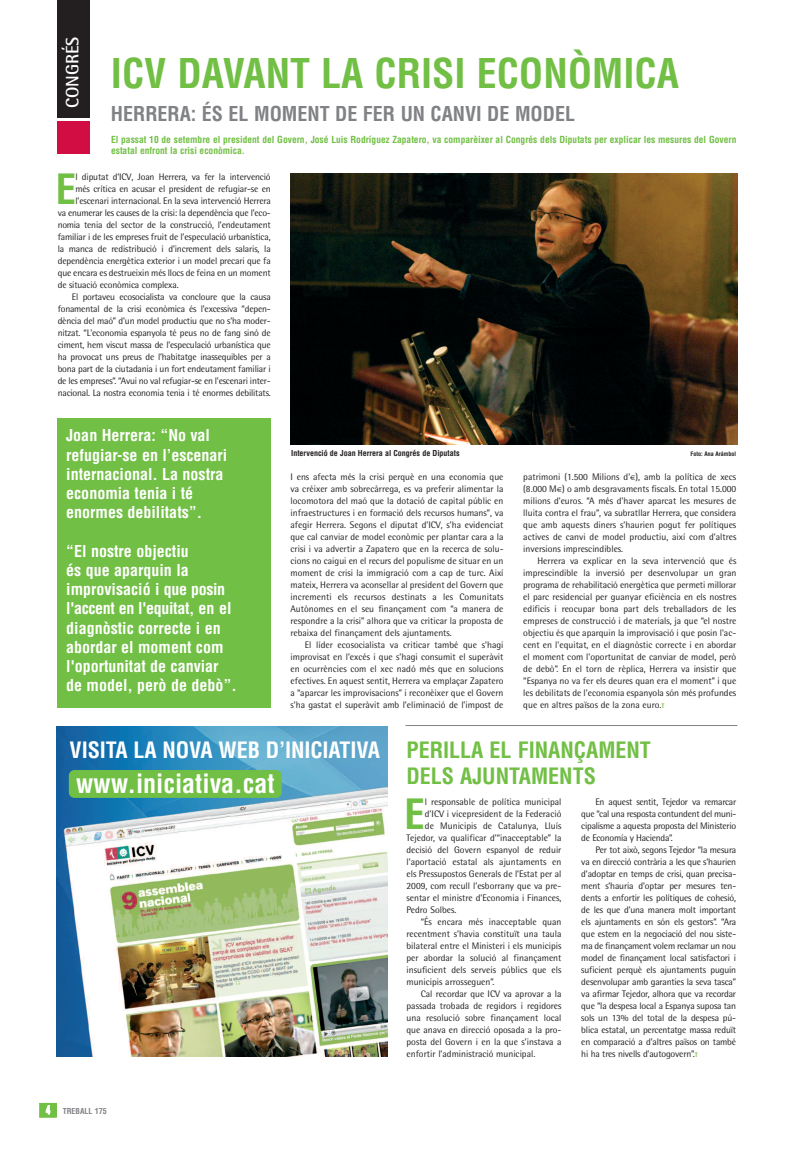
<style>
.page{position:relative;width:794px;height:1163px;background:#fff}
.page>*{position:absolute;margin:0;border:0;box-sizing:border-box;transform-origin:0 0}
.t1{font:700 condensed 40.7px "Helvetica";color:#71bf44}
.t2{font:700 condensed 40px "Helvetica";color:#71bf44}
.t3{font:700 condensed 26px "Helvetica";color:#fff}
.t4{font:700 condensed 22px/26.4px "Helvetica";color:#71bf44}
.t5{font:700 condensed 22px "Helvetica";letter-spacing:-.005em;color:#fff}
.t6{font:700 condensed 20px "Helvetica";color:#808285}
.t7{font:700 18px "Rotis Semi Sans";color:#fff}
.t8{font:700 condensed 16px/19.2px "Helvetica";color:#fff}
.t9{font:9.5px/12px "Rotis Semi Sans";letter-spacing:-.015em;color:#231f20;text-align:justify}
.t10{font:700 condensed 9.5px/11.4px "Helvetica";color:#71bf44}
.t11{font:9.5px "Rotis Semi Sans";letter-spacing:.005em;color:#231f20}
.t12{font:700 condensed 8px "Helvetica";color:#231f20}
.t13{font:700 condensed 8px "Helvetica";color:#808285}
.t14{font:700 condensed 6px "Helvetica";color:#231f20}
.s1{font-family:"Euro Sans";font-size:7px}
.s2{font-family:"Helvetica";font-weight:700;font-stretch:condensed;font-size:6px;color:#71bf44}
.s3{font-size:11.5px;color:#fff}
</style>
<div class="page">
<div style="left:40px;top:1103px;width:16px;height:13px;background:#71bf44"></div>
<div style="left:39px;top:1102px;width:18px;height:15px;border:1px solid #71bf44"></div>
<div style="left:57px;top:0;width:32px;height:118px;background:#231f20"></div>
<div style="left:57px;top:121px;width:32px;height:32px;background:#d20d44"></div>
<img style="left:290px;top:173px;width:447px;height:271px">
<div style="left:57px;top:418px;width:213px;height:289px;background:#71bf44"></div>
<hr style="left:405px;top:725px;width:332px;height:1px;background:#808285">
<img style="left:57px;top:726px;width:330px;height:330px">
<div style="left:69px;top:769px;width:213px;height:28px;background:#71bf44;border-radius:6px"></div>
<h3 class="t7" style="left:66px;top:108px;width:73px;rotate:-90deg">CONGRÉS</h3>
<h2 class="t2" style="left:111px;top:50px;width:569px">ICV DAVANT LA CRISI ECONÒMICA</h2>
<h3 class="t6" style="left:111px;top:102px;width:465px">HERRERA: ÉS EL MOMENT DE FER UN CANVI DE MODEL</h3>
<p class="t10" style="left:111px;top:134px;width:627px">El passat 10 de setembre el president del Govern, José Luis Rodríguez Zapatero, va comparèixer al Congrés dels Diputats per explicar les mesures del Govern estatal enfront la crisi econòmica.</p>
<h1 class="t1" style="left:56px;top:166px;width:22px">E</h1>
<p class="t9" style="left:75px;top:172px;width:197px">l diputat d’ICV, Joan Herrera, va fer la intervenció</p>
<p class="t9" style="left:75px;top:184px;width:197px">més crítica en acusar el president de refugiar-se en</p>
<p class="t9" style="left:75px;top:196px;width:197px">l’escenari internacional. En la seva intervenció Herrera</p>
<p class="t9" style="left:58px;top:208px;width:214px">va enumerar les causes de la crisi: la dependència que l’eco-</p>
<p class="t9" style="left:58px;top:220px;width:214px">nomia tenia del sector de la construcció, l’endeutament</p>
<p class="t9" style="left:58px;top:232px;width:214px">familiar i de les empreses fruit de l’especulació urbanística,</p>
<p class="t9" style="left:58px;top:244px;width:214px">la manca de redistribució i d’increment dels salaris, la</p>
<p class="t9" style="left:58px;top:256px;width:214px">dependència energètica exterior i un model precari que fa</p>
<p class="t9" style="left:58px;top:268px;width:214px">que encara es destrueixin més llocs de feina en un moment</p>
<p class="t9" style="left:58px;top:280px;width:122px">de situació econòmica complexa.</p>
<p class="t9" style="left:72px;top:292px;width:200px">El portaveu ecosocialista va concloure que la causa</p>
<p class="t9" style="left:58px;top:304px;width:214px">fonamental de la crisi econòmica és l’excessiva “depen-</p>
<p class="t9" style="left:58px;top:316px;width:214px">dència del maó” d’un model productiu que no s’ha moder-</p>
<p class="t9" style="left:58px;top:328px;width:214px">nitzat. “L'economia espanyola té peus no de fang sinó de</p>
<p class="t9" style="left:58px;top:340px;width:214px">ciment, hem viscut massa de l’especulació urbanística que</p>
<p class="t9" style="left:58px;top:352px;width:214px">ha provocat uns preus de l’habitatge inassequibles per a</p>
<p class="t9" style="left:58px;top:364px;width:214px">bona part de la ciutadania i un fort endeutament familiar i</p>
<p class="t9" style="left:58px;top:376px;width:215px">de les empreses”. “Avui no val refugiar-se en l’escenari inter-</p>
<p class="t9" style="left:58px;top:388px;width:214px">nacional. La nostra economia tenia i té enormes debilitats.</p>
<h3 class="t8" style="left:66px;top:426px;width:163px">Joan Herrera: “No val refugiar-se en l’escenari internacional. La nostra economia tenia i té enormes debilitats”.</h3>
<h3 class="t8" style="left:66px;top:541px;width:172px">“El nostre objectiu<br>és que aparquin la improvisació i que posin l'accent en l'equitat, en el diagnòstic correcte i en abordar el moment com l'oportunitat de canviar de model, però de debò”.</h3>
<p class="t12" style="left:291px;top:448px;width:170px">Intervenció de Joan Herrera al Congrés de Diputats</p>
<p class="t14" style="left:690px;top:450px;width:47px">Foto: Ana Arámbol</p>
<p class="t9" style="left:290px;top:472px;width:215px">I ens afecta més la crisi perquè en una economia que va créixer amb sobrecàrrega, es va preferir alimentar la locomotora del maó que la dotació de capital públic en infraestructures i en formació dels recursos humans”, va afegir Herrera. Segons el diputat d’ICV, s’ha evidenciat que cal canviar de model econòmic per plantar cara a la crisi i va advertir a Zapatero que en la recerca de solu&shy;cions no caigui en el recurs del populisme de situar en un moment de crisi la immigració com a cap de turc. Així mateix, Herrera va aconsellar al president del Govern que incrementi els recursos destinats a les Comunitats Autònomes en el seu finançament com “a manera de respondre a la crisi” alhora que va criticar la proposta de rebaixa del finançament dels ajuntaments.</p>
<p class="t9" style="left:290px;top:640px;width:214px;text-indent:14px">El líder ecosocialista va criticar també que s’hagi improvisat en l’excés i que s’hagi consumit el superàvit en ocurrències com el xec nadó més que en solucions efectives. En aquest sentit, Herrera va emplaçar Zapatero a “aparcar les improvisacions” i reconèixer que el Govern s'ha gastat el superàvit amb l’eliminació de l’impost de</p>
<p class="t9" style="left:523px;top:472px;width:214px">patrimoni (1.500 Milions d’<span class="s1">€</span>), amb la política de xecs (8.000 M<span class="s1">€</span>) o amb desgravaments fiscals. En total 15.000 milions d'euros. “A més d'haver aparcat les mesures de lluita contra el frau”, va subratllar Herrera, que considera que amb aquests diners s’haurien pogut fer polítiques actives de canvi de model productiu, així com d’altres inversions imprescindibles.</p>
<p class="t9" style="left:523px;top:556px;width:214px;text-indent:14px">Herrera va explicar en la seva intervenció que és imprescindible la inversió per desenvolupar un gran programa de rehabilitació energètica que permeti millorar el parc residencial per guanyar eficiència en els nostres edificis i reocupar bona part dels treballadors de les empreses de construcció i de materials, ja que “el nostre objectiu és que aparquin la improvisació i que posin l'ac&shy;cent en l'equitat, en el diagnòstic correcte i en abordar el moment com l'oportunitat de canviar de model, però de debò”. En el torn de rèplica, Herrera va insistir que “Espanya no va fer els deures quan era el moment” i que les debilitats de l'economia espanyola són més profundes que en altres països de la zona euro.<span class="s2">T</span></p>
<h3 class="t5" style="left:70px;top:737px;width:312px">VISITA LA NOVA WEB D’INICIATIVA</h3>
<h3 class="t3" style="left:76px;top:768px;width:200px">www.iniciativa.cat</h3>
<p class="t13" style="left:46px;top:1106px;width:62px"><span class="s3">4</span> TREBALL 175</p>
<h3 class="t4" style="left:406px;top:736px;width:246px">PERILLA EL FINANÇAMENT<br>DELS AJUNTAMENTS</h3>
<h1 class="t1" style="left:404px;top:790px;width:22px">E</h1>
<p class="t9" style="left:425px;top:796px;width:138px">l responsable de política municipal</p>
<p class="t9" style="left:425px;top:808px;width:138px">d’ICV i vicepresident de la Federació</p>
<p class="t11" style="left:425px;top:821px;width:138px">de Municipis de Catalunya, Lluís</p>
<p class="t9" style="left:406px;top:832px;width:156px">Tejedor, va qualificar d’“inacceptable” la</p>
<p class="t9" style="left:406px;top:844px;width:156px">decisió del Govern espanyol de reduir</p>
<p class="t9" style="left:406px;top:856px;width:156px">l’aportació estatal als ajuntaments en</p>
<p class="t9" style="left:406px;top:868px;width:156px">els Pressupostos Generals de l’Estat per al</p>
<p class="t9" style="left:406px;top:880px;width:156px">2009, com recull l’esborrany que va pre-</p>
<p class="t9" style="left:406px;top:892px;width:156px">sentar el ministre d’Economia i Finances,</p>
<p class="t9" style="left:406px;top:904px;width:51px">Pedro Solbes.</p>
<p class="t9" style="left:421px;top:916px;width:142px">“És encara més inacceptable quan</p>
<p class="t9" style="left:406px;top:928px;width:156px">recentment s’havia constituït una taula</p>
<p class="t9" style="left:406px;top:940px;width:156px">bilateral entre el Ministeri i els municipis</p>
<p class="t9" style="left:406px;top:952px;width:156px">per abordar la solució al finançament</p>
<p class="t9" style="left:406px;top:964px;width:156px">insuficient dels serveis públics que els</p>
<p class="t9" style="left:406px;top:976px;width:89px">municipis arrosseguen”.</p>
<p class="t9" style="left:421px;top:988px;width:142px">Cal recordar que ICV va aprovar a la</p>
<p class="t9" style="left:406px;top:1000px;width:156px">passada trobada de regidors i regidores</p>
<p class="t9" style="left:406px;top:1012px;width:156px">una resolució sobre finançament local</p>
<p class="t9" style="left:406px;top:1024px;width:156px">que anava en direcció oposada a la pro-</p>
<p class="t9" style="left:406px;top:1036px;width:156px">posta del Govern i en la que s’instava a</p>
<p class="t9" style="left:406px;top:1048px;width:130px">enfortir l’administració municipal.</p>
<p class="t9" style="left:581px;top:796px;width:156px;text-indent:14px">En aquest sentit, Tejedor va remarcar que “cal una resposta contundent del muni&shy;cipalisme a aquesta proposta del Ministerio de Economía y Hacienda”.</p>
<p class="t9" style="left:581px;top:844px;width:156px;text-indent:14px">Per tot això, segons Tejedor “la mesura va en direcció contrària a les que s’haurien d’adoptar en temps de crisi, quan precisa&shy;ment s’hauria d’optar per mesures ten&shy;dents a enfortir les polítiques de cohesió, de les que d’una manera molt important els ajuntaments en són els gestors”. “Ara que estem en la negociació del nou siste&shy;ma de finançament volem reclamar un nou model de finançament local satisfactori i suficient perquè els ajuntaments puguin desenvolupar amb garanties la seva tasca” va afirmar Tejedor, alhora que va recordar que “la despesa local a Espanya suposa tan sols un 13% del total de la despesa pú&shy;blica estatal, un percentatge massa reduït en comparació a d’altres països on també hi ha tres nivells d’autogovern”.<span class="s2">T</span></p>
</div>
